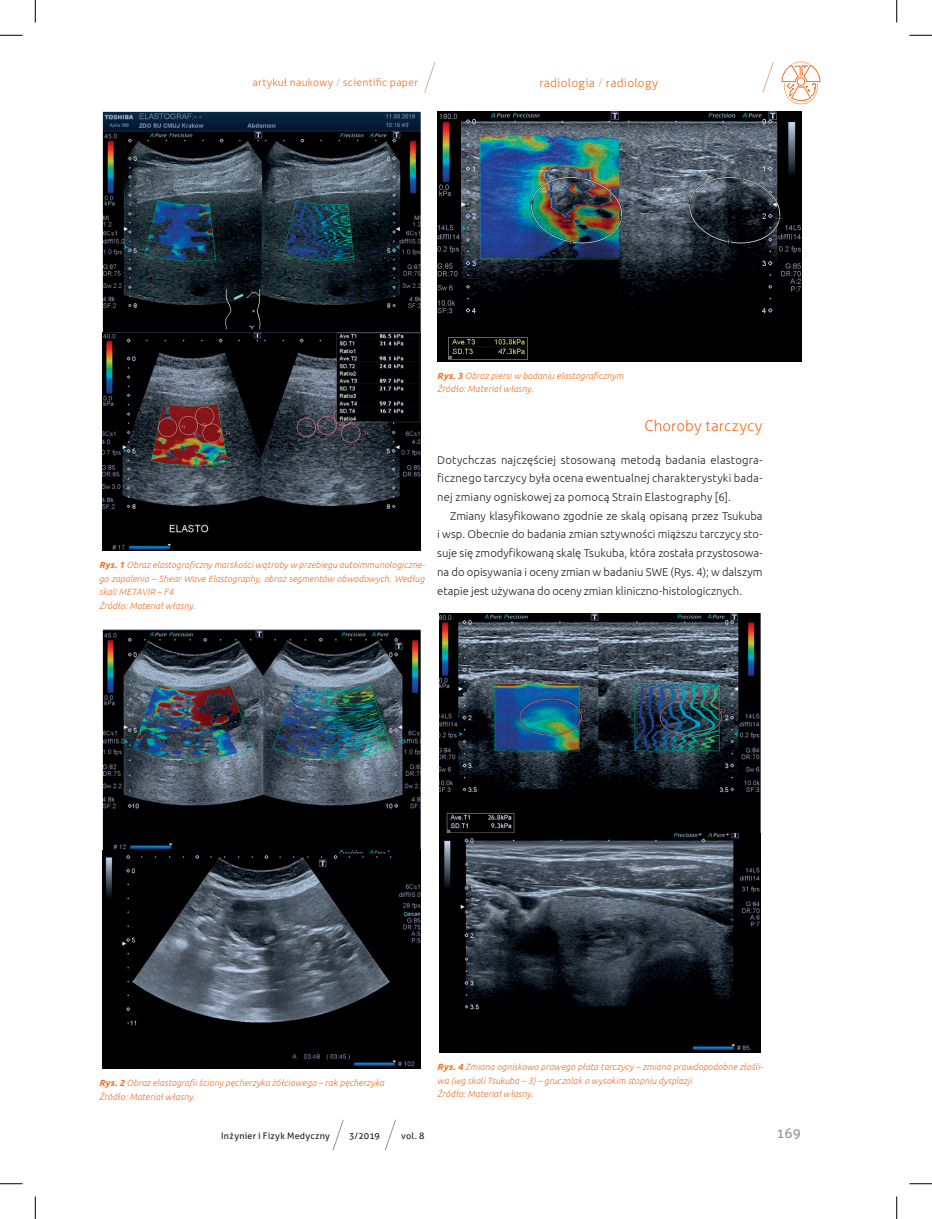
<style>
.page{position:relative;width:932px;height:1219px;background:#fff}
.page>*{position:absolute;margin:0;border:0;box-sizing:border-box;transform-origin:0 0}
.t1{font:300 15px "Aller";letter-spacing:.005em;color:#f36e21}
.t2{font:13.5px "Aller";color:#939598}
.t3{font:300 12px "Aller";letter-spacing:.015em;color:#f36e21}
.t4{font:300 11.25px/18.8px "Ubuntu";letter-spacing:.01em;color:#231f20;text-align:justify}
.t5{font:300 10.5px "Aller";letter-spacing:.025em;color:#f36e21}
.t6{font:italic 300 9px/13.5px "Ubuntu";letter-spacing:.02em;color:#f36e21}
.t7{font:9px "Aller";letter-spacing:.025em;color:#231f20}
.s1{color:#d7b196}
.s2{font-weight:700}
</style>
<div class="page">
<svg style="left:332px;top:1120px;width:11px;height:30px"></svg>
<svg style="left:424px;top:62px;width:11px;height:31px"></svg>
<svg style="left:385px;top:1119px;width:11px;height:31px"></svg>
<svg style="left:762px;top:61px;width:59px;height:44px"></svg>
<div style="left:797px;top:78px;width:7px;height:7px;background:#fff;border-radius:50%"></div>
<div style="left:796px;top:77px;width:9px;height:9px;border:1px solid #f36e21;border-radius:50%"></div>
<img style="left:103px;top:112px;width:318px;height:438px">
<img style="left:103px;top:332px;width:318px;height:1px">
<img style="left:103px;top:629px;width:318px;height:439px">
<img style="left:103px;top:850px;width:318px;height:1px">
<img style="left:437px;top:112px;width:364px;height:249px">
<img style="left:439px;top:613px;width:321px;height:439px">
<svg style="left:0;top:35px;width:22px;height:1px"></svg>
<svg style="left:909px;top:35px;width:23px;height:1px"></svg>
<svg style="left:0;top:1183px;width:22px;height:1px"></svg>
<svg style="left:909px;top:1183px;width:23px;height:1px"></svg>
<svg style="left:35px;top:0;width:1px;height:22px"></svg>
<svg style="left:35px;top:1196px;width:1px;height:23px"></svg>
<svg style="left:896px;top:0;width:1px;height:22px"></svg>
<svg style="left:896px;top:1196px;width:1px;height:23px"></svg>
<p class="t5" style="left:252px;top:75px;width:167px">artykuł naukowy <span class="s1">/</span> scientific paper</p>
<h3 class="t3" style="left:539px;top:75px;width:120px">radiologia <span class="s1">/</span> radiology</h3>
<p class="t6" style="left:99px;top:558px;width:327px"><span class="s2">Rys. 1</span> Obraz elastograficzny marskości wątroby w przebiegu autoimmunologiczne&shy;go zapalenia – Shear Wave Elastography, obraz segmentów obwodowych. Według skali METAVIR – F4<br>Źródło: Materiał własny.</p>
<p class="t6" style="left:437px;top:368px;width:188px"><span class="s2">Rys. 3</span> Obraz piersi w badaniu elastograficznym<br>Źródło: Materiał własny.</p>
<h1 class="t1" style="left:644px;top:416px;width:120px">Choroby tarczycy</h1>
<p class="t4" style="left:437px;top:450px;width:327px">Dotychczas najczęściej stosowaną metodą badania elastogra&shy;ficznego tarczycy była ocena ewentualnej charakterystyki bada&shy;nej zmiany ogniskowej za pomocą Strain Elastography [6].</p>
<p class="t4" style="left:437px;top:506px;width:327px;text-indent:13px">Zmiany klasyfikowano zgodnie ze skalą opisaną przez Tsukuba i wsp. Obecnie do badania zmian sztywności miąższu tarczycy sto&shy;suje się zmodyfikowaną skalę Tsukuba, która została przystosowa&shy;na do opisywania i oceny zmian w badaniu SWE (Rys. 4); w dalszym etapie jest używana do oceny zmian kliniczno-histologicznych.</p>
<p class="t6" style="left:99px;top:1076px;width:287px"><span class="s2">Rys. 2</span> Obraz elastografii ściany pęcherzyka żółciowego – rak pęcherzyka<br>Źródło: Materiał własny.</p>
<p class="t6" style="left:437px;top:1059px;width:327px"><span class="s2">Rys. 4</span> Zmiana ogniskowa prawego płata tarczycy – zmiana prawdopodobne złośli&shy;wa (wg skali Tsukuba – 3) – gruczolak o wysokim stopniu dysplazji<br>Źródło: Materiał własny.</p>
<p class="t7" style="left:221px;top:1130px;width:110px">Inżynier i Fizyk Medyczny</p>
<p class="t7" style="left:349px;top:1130px;width:32px">3/2019</p>
<p class="t7" style="left:401px;top:1130px;width:25px">vol. 8</p>
<h2 class="t2" style="left:776px;top:1125px;width:26px">169</h2>
</div>
